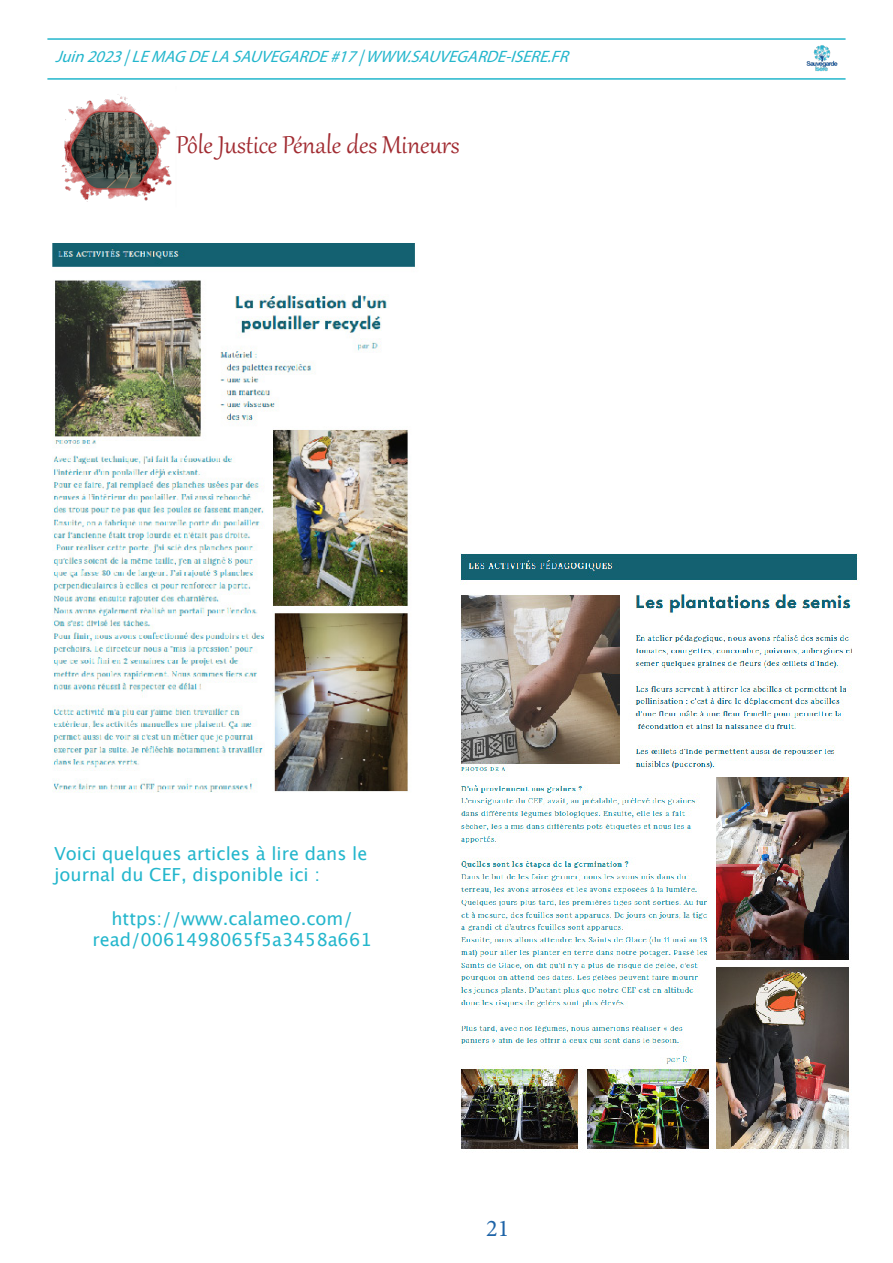
<style>
.page{position:relative;width:893px;height:1263px;background:#fff}
.page>*{position:absolute;margin:0;border:0;box-sizing:border-box;transform-origin:0 0}
.t1{font:30px "Gabriola";color:#a12b31}
.t2{font:24px "Minion Pro";color:#1d63a7}
.t3{font:18px/21.6px "Lucida Grande";color:#23b6cc}
.t4{font:italic 16.5px "Myriad Pro";color:#23b6cc}
</style>
<div class="page">
<hr style="left:47px;top:78px;width:799px;height:2px;background:#23b6cc">
<hr style="left:47px;top:38px;width:799px;height:2px;background:#23b6cc">
<img style="left:807px;top:45px;width:30px;height:26px">
<img style="left:61px;top:94px;width:111px;height:108px">
<img style="left:52px;top:243px;width:363px;height:550px">
<img style="left:460px;top:553px;width:399px;height:600px">
<p class="t4" style="left:55px;top:46px;width:520px">Juin2023|LEMAGDELASAUVEGARDE#17|WWW.SAUVEGARDE-ISERE.FR</p>
<p class="t1" style="left:176px;top:125px;width:285px">Pôle Justice Pénale des Mineurs</p>
<p class="t3" style="left:54px;top:843px;width:315px">Voici quelques articles à lire dans le journal du CEF, disponible ici :</p>
<p class="t3" style="left:92px;top:908px;width:281px;text-align:center">https://www.calameo.com/ read/0061498065f5a3458a661</p>
<p class="t2" style="left:486px;top:1212px;width:25px">21</p>
</div>
